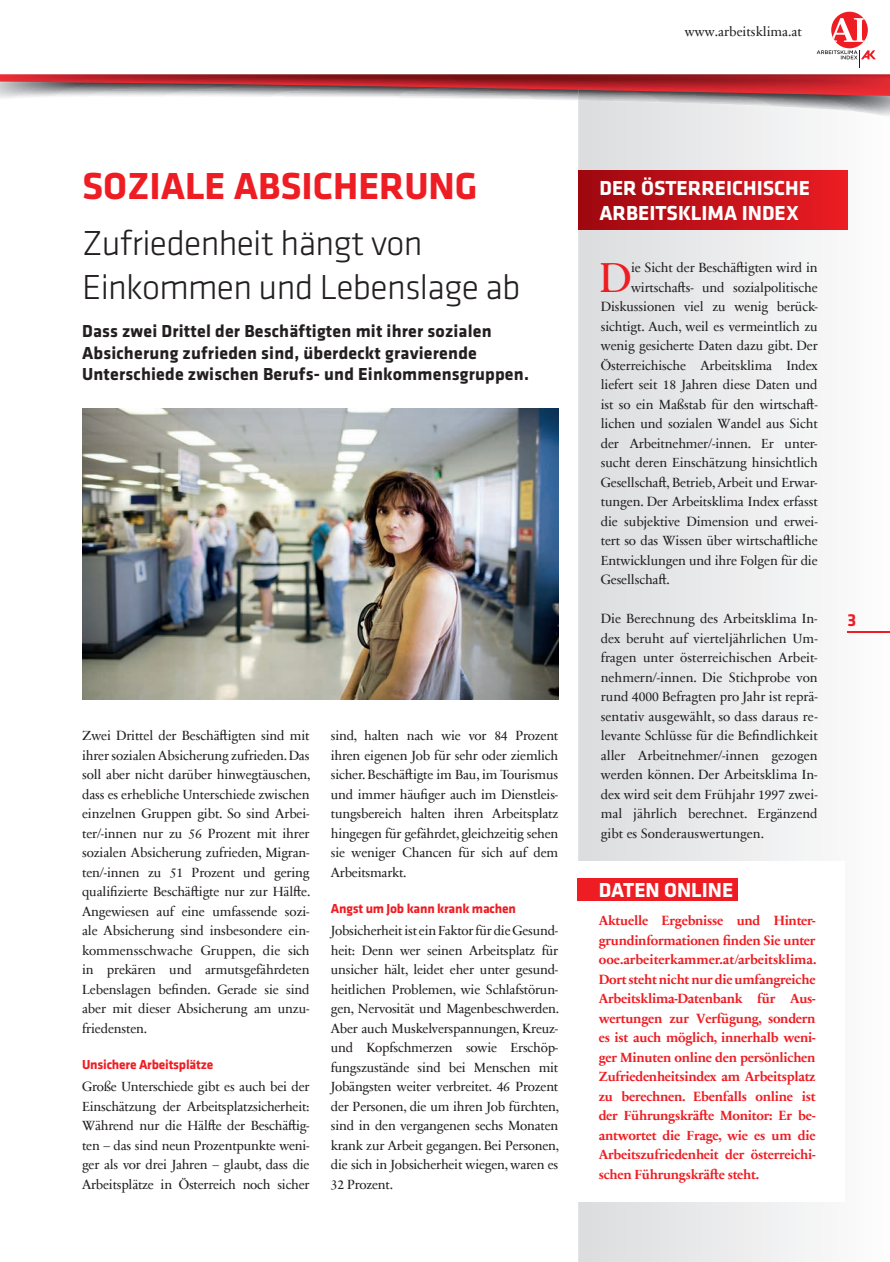
<style>
.page{position:relative;width:890px;height:1262px;background:#fff}
.page>*{position:absolute;margin:0;border:0;box-sizing:border-box;transform-origin:0 0}
.t1{font:42.15px "Sabon Next Com";color:#ee1d23}
.t2{font:700 39px "Klavika Basic";color:#ee1d23}
.t3{font:300 36px/43.2px "Klavika Basic";letter-spacing:-.02em;color:#231f20}
.t4{font:700 21px/25.2px "Klavika Basic";color:#fff}
.t5{font:700 18px/21.6px "Klavika Basic";letter-spacing:.01em;color:#231f20}
.t6{font:700 18px "Klavika Basic";color:#ee1d23}
.t7{font:13.5px/19.5px "Sabon Next Com";letter-spacing:-.01em;color:#231f20;text-align:justify}
.t8{font:700 13.5px/19.5px "Sabon Next Com";letter-spacing:-.02em;color:#ee1d23;text-align:justify}
.s1{font-family:"Klavika Basic";font-weight:700;color:#ee1d23}
</style>
<div class="page">
<svg style="left:578px;top:117px;width:312px;height:1145px"></svg>
<div style="left:578px;top:170px;width:269px;height:60px;background:linear-gradient(to right,#9d080f,#eb1c24)"></div>
<div style="left:577px;top:861px;width:268px;height:340px;background:#fff"></div>
<div style="left:577px;top:878px;width:161px;height:23px;background:#ee1d23"></div>
<img style="left:82px;top:408px;width:476px;height:291px">
<img style="left:578px;top:96px;width:312px;height:21px">
<svg style="left:0;top:74px;width:890px;height:22px"></svg>
<div style="left:831px;top:12px;width:37px;height:36px;background:#ee1d23;border-radius:50%"></div>
<svg style="left:831px;top:18px;width:34px;height:24px"></svg>
<svg style="left:817px;top:50px;width:59px;height:18px"></svg>
<hr style="left:847px;top:631px;width:43px;height:1px;background:#ee1d23">
<p class="t7" style="left:685px;top:21px;width:119px">www.arbeitsklima.at</p>
<p class="t2" style="left:82px;top:158px;width:397px">SOZIALE ABSICHERUNG</p>
<p class="t3" style="left:82px;top:221px;width:440px">Zufriedenheit hängt von<br>Einkommen und Lebenslage ab</p>
<p class="t5" style="left:82px;top:320px;width:448px">Dass zwei Drittel der Beschäftigten mit ihrer sozialen<br>Absicherung zufrieden sind, überdeckt gravierende<br>Unterschiede zwischen Berufs- und Einkommensgruppen.</p>
<p class="t7" style="left:82px;top:725px;width:230px">Zwei Drittel der Beschäftigten sind mit ihrer sozialen Absicherung zufrieden. Das soll aber nicht darüber hinwegtäuschen, dass es erhebliche Unterschiede zwischen einzelnen Gruppen gibt. So sind Arbei&shy;ter/-innen nur zu 56 Prozent mit ihrer sozialen Absicherung zufrieden, Migran&shy;ten/-innen zu 51 Prozent und gering qualifizierte Beschäftigte nur zur Hälfte.<br>Angewiesen auf eine umfassende sozi&shy;ale Absicherung sind insbesondere ein&shy;kommensschwache Gruppen, die sich in prekären und armutsgefährdeten Lebenslagen befinden. Gerade sie sind aber mit dieser Absicherung am unzu&shy;friedensten.</p>
<p class="t7" style="left:82px;top:1052px;width:229px;line-height:22.5px"><span class="s1">Unsichere Arbeitsplätze<br></span>Große Unterschiede gibt es auch bei der</p>
<p class="t7" style="left:82px;top:1096px;width:229px">Einschätzung der Arbeitsplatzsicherheit:<br>Während nur die Hälfte der Beschäftig&shy;ten – das sind neun Prozentpunkte weni&shy;ger als vor drei Jahren – glaubt, dass die Arbeitsplätze in Österreich noch sicher</p>
<p class="t7" style="left:331px;top:725px;width:229px">sind, halten nach wie vor 84 Prozent ihren eigenen Job für sehr oder ziemlich sicher. Beschäftigte im Bau, im Tourismus und immer häufiger auch im Dienstleis&shy;tungsbereich halten ihren Arbeitsplatz hingegen für gefährdet, gleichzeitig sehen sie weniger Chancen für sich auf dem Arbeitsmarkt.</p>
<p class="t7" style="left:331px;top:896px;width:229px;line-height:22.5px"><span class="s1">Angst um Job kann krank machen<br></span>Jobsicherheit ist ein Faktor für die Gesund-</p>
<p class="t7" style="left:331px;top:940px;width:230px">heit: Denn wer seinen Arbeitsplatz für unsicher hält, leidet eher unter gesund&shy;heitlichen Problemen, wie Schlafstörun&shy;gen, Nervosität und Magenbeschwerden.<br>Aber auch Muskelverspannungen, Kreuz&shy;und Kopfschmerzen sowie Erschöp&shy;fungszustände sind bei Menschen mit Jobängsten weiter verbreitet. 46 Prozent der Personen, die um ihren Job fürchten, sind in den vergangenen sechs Monaten krank zur Arbeit gegangen. Bei Personen, die sich in Jobsicherheit wiegen, waren es 32 Prozent.</p>
<p class="t4" style="left:599px;top:175px;width:212px">DER ÖSTERREICHISCHE<br>ARBEITSKLIMA INDEX</p>
<p class="t1" style="left:599px;top:245px;width:34px">D</p>
<p class="t7" style="left:631px;top:257px;width:188px">ie Sicht der Beschäftigten wird in</p>
<p class="t7" style="left:631px;top:277px;width:188px">wirtschafts- und sozialpolitische</p>
<p class="t7" style="left:601px;top:296px;width:218px">Diskussionen viel zu wenig berück-</p>
<p class="t7" style="left:601px;top:316px;width:218px">sichtigt. Auch, weil es vermeintlich zu</p>
<p class="t7" style="left:601px;top:335px;width:218px">wenig gesicherte Daten dazu gibt. Der</p>
<p class="t7" style="left:601px;top:355px;width:218px">Österreichische Arbeitsklima Index</p>
<p class="t7" style="left:601px;top:374px;width:218px">liefert seit 18 Jahren diese Daten und</p>
<p class="t7" style="left:601px;top:394px;width:218px">ist so ein Maßstab für den wirtschaft-</p>
<p class="t7" style="left:601px;top:413px;width:218px">lichen und sozialen Wandel aus Sicht</p>
<p class="t7" style="left:601px;top:433px;width:218px">der Arbeitnehmer/-innen. Er unter-</p>
<p class="t7" style="left:601px;top:452px;width:218px">sucht deren Einschätzung hinsichtlich</p>
<p class="t7" style="left:601px;top:472px;width:218px">Gesellschaft, Betrieb, Arbeit und Erwar-</p>
<p class="t7" style="left:601px;top:491px;width:218px">tungen. Der Arbeitsklima Index erfasst</p>
<p class="t7" style="left:601px;top:511px;width:218px">die subjektive Dimension und erwei-</p>
<p class="t7" style="left:601px;top:530px;width:218px">tert so das Wissen über wirtschaftliche</p>
<p class="t7" style="left:601px;top:550px;width:218px">Entwicklungen und ihre Folgen für die</p>
<p class="t7" style="left:601px;top:569px;width:71px">Gesellschaft.</p>
<p class="t7" style="left:601px;top:608px;width:218px">Die Berechnung des Arbeitsklima In&shy;dex beruht auf vierteljährlichen Um&shy;fragen unter österreichischen Arbeit&shy;nehmern/-innen. Die Stichprobe von rund 4000 Befragten pro Jahr ist reprä&shy;sentativ ausgewählt, so dass daraus re&shy;levante Schlüsse für die Befindlichkeit aller Arbeitnehmer/-innen gezogen werden können. Der Arbeitsklima In&shy;dex wird seit dem Frühjahr 1997 zwei&shy;mal jährlich berechnet. Ergänzend gibt es Sonderauswertungen.</p>
<p class="t4" style="left:599px;top:876px;width:136px">DATEN ONLINE</p>
<p class="t8" style="left:599px;top:910px;width:219px">Aktuelle Ergebnisse und Hinter&shy;grundinformationen finden Sie unter ooe.arbeiterkammer.at/arbeitsklima.<br>Dort steht nicht nur die umfangreiche Arbeitsklima-Datenbank für Aus&shy;wertungen zur Verfügung, sondern es ist auch möglich, innerhalb weni&shy;ger Minuten online den persönlichen Zufriedenheitsindex am Arbeitsplatz zu berechnen. Ebenfalls online ist der Führungskräfte Monitor: Er be&shy;antwortet die Frage, wie es um die Arbeitszufriedenheit der österreichi&shy;schen Führungskräfte steht.</p>
<p class="t6" style="left:847px;top:607px;width:10px">3</p>
</div>
